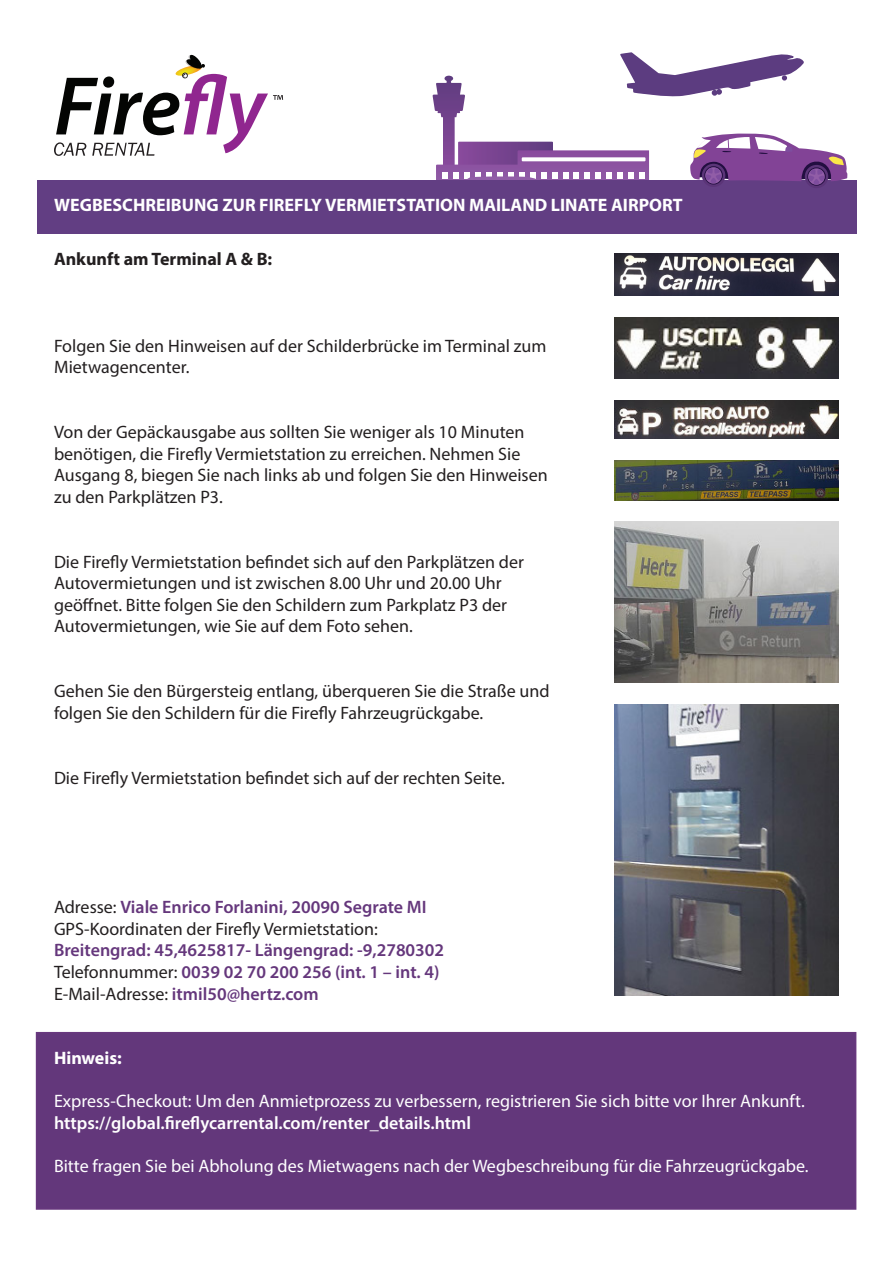
<style>
.page{position:relative;width:893px;height:1263px;background:#fff}
.page>*{position:absolute;margin:0;border:0;box-sizing:border-box;transform-origin:0 0}
.t1{font:18px/21.6px "Myriad Pro";color:#231f20}
.t2{font:18px "Myriad Pro";color:#fff}
.t3{font:600 18px "Myriad Pro";color:#65377c}
.t4{font:700 18px "Myriad Pro";color:#fff}
.t5{font:600 18px "Myriad Pro";color:#fff}
.t6{font:700 18px "Myriad Pro";color:#231f20}
.s1{font-weight:400;color:#231f20}
</style>
<div class="page">
<div style="left:37px;top:181px;width:819px;height:53px;background:#623e83"></div>
<div style="left:702px;top:164px;width:23px;height:23px;background:#5b3578;border-radius:50%"></div>
<svg style="left:805px;top:165px;width:23px;height:23px"></svg>
<svg style="left:433px;top:52px;width:414px;height:133px"></svg>
<div style="left:36px;top:1032px;width:820px;height:178px;background:#63377b;border:2px solid #68387e"></div>
<img style="left:615px;top:253px;width:224px;height:42px">
<img style="left:615px;top:401px;width:224px;height:37px">
<img style="left:615px;top:317px;width:224px;height:62px">
<img style="left:615px;top:460px;width:224px;height:40px">
<img style="left:615px;top:522px;width:224px;height:160px">
<img style="left:615px;top:704px;width:224px;height:291px">
<svg style="left:54px;top:54px;width:229px;height:102px"></svg>
<p class="t4" style="left:54px;top:193px;width:630px">WEGBESCHREIBUNG ZUR FIREFLY VERMIETSTATION MAILAND LINATE AIRPORT</p>
<p class="t6" style="left:54px;top:247px;width:220px">Ankunft am Terminal A &amp; B:</p>
<p class="t1" style="left:54px;top:334px;width:494px">Folgen Sie den Hinweisen auf der Schilderbrücke im Terminal zum<br>Mietwagencenter.</p>
<p class="t1" style="left:54px;top:421px;width:495px">Von der Gepäckausgabe aus sollten Sie weniger als 10 Minuten benötigen, die Firefly Vermietstation zu erreichen. Nehmen Sie Ausgang 8, biegen Sie nach links ab und folgen Sie den Hinweisen zu den Parkplätzen P3.</p>
<p class="t1" style="left:54px;top:550px;width:471px">Die Firefly Vermietstation befindet sich auf den Parkplätzen der Autovermietungen und ist zwischen 8.00 Uhr und 20.00 Uhr geöffnet. Bitte folgen Sie den Schildern zum Parkplatz P3 der Autovermietungen, wie Sie auf dem Foto sehen.</p>
<p class="t1" style="left:54px;top:680px;width:497px">Gehen Sie den Bürgersteig entlang, überqueren Sie die Straße und folgen Sie den Schildern für die Firefly Fahrzeugrückgabe.</p>
<p class="t1" style="left:54px;top:766px;width:452px">Die Firefly Vermietstation befindet sich auf der rechten Seite.</p>
<p class="t3" style="left:54px;top:896px;width:374px"><span class="s1">Adresse:</span> Viale Enrico Forlanini, 20090 Segrate MI</p>
<p class="t1" style="left:54px;top:918px;width:325px">GPS-Koordinaten der Firefly Vermietstation:</p>
<p class="t3" style="left:54px;top:939px;width:392px">Breitengrad: 45,4625817- Längengrad: -9,2780302</p>
<p class="t3" style="left:54px;top:960px;width:387px"><span class="s1">Telefonnummer:</span> 0039 02 70 200 256 (int. 1 – int. 4)</p>
<p class="t3" style="left:54px;top:982px;width:266px"><span class="s1">E-Mail-Adresse:</span> itmil50@hertz.com</p>
<p class="t4" style="left:54px;top:1046px;width:69px">Hinweis:</p>
<p class="t2" style="left:54px;top:1090px;width:752px">Express-Checkout: Um den Anmietprozess zu verbessern, registrieren Sie sich bitte vor Ihrer Ankunft.</p>
<p class="t5" style="left:54px;top:1111px;width:419px">https://global.fireflycarrental.com/renter_details.html</p>
<p class="t2" style="left:54px;top:1155px;width:756px">Bitte fragen Sie bei Abholung des Mietwagens nach der Wegbeschreibung für die Fahrzeugrückgabe.</p>
</div>
